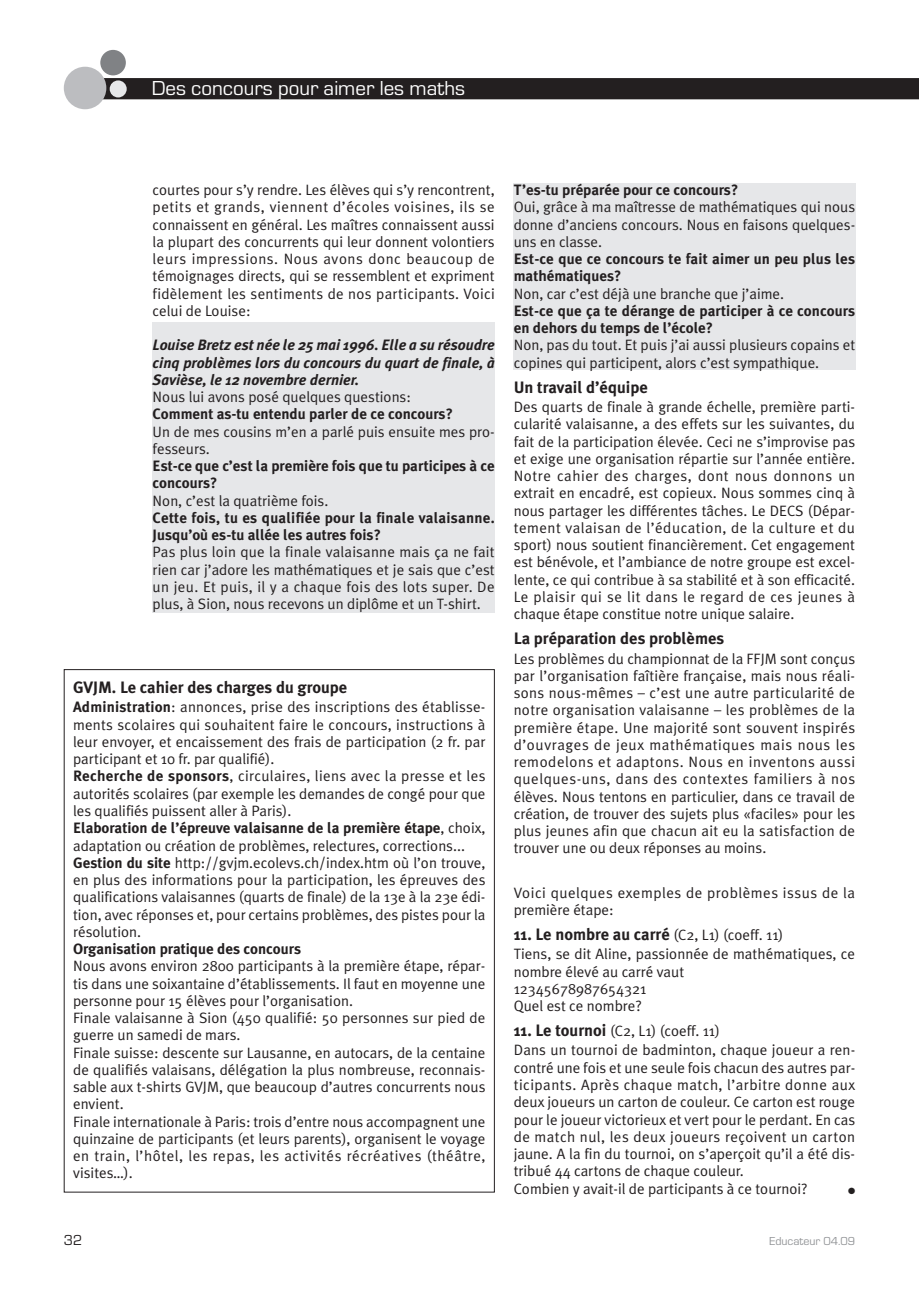
<style>
.page{position:relative;width:919px;height:1289px;background:#fff}
.page>*{position:absolute;margin:0;border:0;box-sizing:border-box;transform-origin:0 0}
.t1{font:21px "Eurostile";color:#fff}
.t2{font:700 16.5px "Meta Plus";color:#231f20}
.t3{font:15px/17.2px "Meta Plus Normal";color:#231f20}
.t4{font:700 15px/17.2px "Meta Plus";color:#231f20}
.t5{font:italic 700 15px/17.2px "Meta Plus";color:#231f20;text-align:justify}
.t6{font:15px/17.2px "Meta Plus Normal";letter-spacing:.035em;color:#231f20}
.t7{font:15px "Eurostile";color:#231f20}
.t8{font:12px "Eurostile";color:#939598}
.t9{font:9px "Zapf Dingbats";color:#231f20}
.s1{font-family:"Meta Plus";font-weight:700}
.s2{font-family:"Meta Plus Normal";font-weight:400}
.s3{font-family:"Meta Plus Normal";font-weight:400;font-size:15px}
.s4{font-family:"Meta Plus";font-weight:700;font-size:16.5px}
</style>
<div class="page">
<div style="left:153px;top:323px;width:341px;height:290px;background:#e6e7e9"></div>
<div style="left:513px;top:183px;width:342px;height:186px;background:#e6e7e9"></div>
<div style="left:68px;top:78px;width:850px;height:21px;background:#231f20"></div>
<div style="left:64px;top:67px;width:42px;height:42px;background:#bcbdc0;border-radius:50%"></div>
<div style="left:100px;top:50px;width:26px;height:25px;background:#808285;border-radius:50%"></div>
<div style="left:110px;top:80px;width:17px;height:17px;background:#e6e7e9;border-radius:50%"></div>
<h1 class="t1" style="left:152px;top:81px;width:315px">Des concours pour aimer les maths</h1>
<p class="t3" style="left:153px;top:182px;width:343px;text-align:justify">courtes pour s’y rendre. Les élèves qui s’y rencontrent, petits et grands, viennent d’écoles voisines, ils se connaissent en général. Les maîtres connaissent aussi la plupart des concurrents qui leur donnent volontiers leurs impressions. Nous avons donc beaucoup de témoignages directs, qui se ressemblent et expriment fidèlement les sentiments de nos participants. Voici celui de Louise:</p>
<p class="t5" style="left:153px;top:337px;width:343px">Louise Bretz est née le 25 mai 1996. Elle a su résoudre cinq problèmes lors du concours du quart de finale, à Savièse, le 12 novembre dernier.</p>
<p class="t3" style="left:153px;top:389px;width:260px">Nous lui avons posé quelques questions:</p>
<p class="t4" style="left:153px;top:406px;width:302px">Comment as-tu entendu parler de ce concours?</p>
<p class="t3" style="left:153px;top:424px;width:343px">Un de mes cousins m’en a parlé puis ensuite mes pro&shy;fesseurs.</p>
<p class="t4" style="left:153px;top:458px;width:343px">Est-ce que c’est la première fois que tu participes à ce concours?</p>
<p class="t3" style="left:153px;top:493px;width:177px">Non, c’est la quatrième fois.</p>
<p class="t4" style="left:153px;top:510px;width:343px">Cette fois, tu es qualifiée pour la finale valaisanne.<br>Jusqu’où es-tu allée les autres fois?</p>
<p class="t3" style="left:153px;top:544px;width:343px;text-align:justify">Pas plus loin que la finale valaisanne mais ça ne fait rien car j’adore les mathématiques et je sais que c’est un jeu. Et puis, il y a chaque fois des lots super. De plus, à Sion, nous recevons un diplôme et un T-shirt.</p>
<p class="t2" style="left:73px;top:681px;width:276px">GVJM. Le cahier des charges du groupe</p>
<p class="t3" style="left:73px;top:699px;width:414px"><span class="s1">Administration</span>: annonces, prise des inscriptions des établisse&shy;ments scolaires qui souhaitent faire le concours, instructions à leur envoyer, et encaissement des frais de participation (2 fr. par participant et 10 fr. par qualifié).<br><span class="s1">Recherche de sponsors</span>, circulaires, liens avec la presse et les autorités scolaires (par exemple les demandes de congé pour que les qualifiés puissent aller à Paris).</p>
<p class="t4" style="left:73px;top:820px;width:414px">Elaboration de l’épreuve valaisanne de la première étape<span class="s2">, choix,</span></p>
<p class="t3" style="left:73px;top:837px;width:414px">adaptation ou création de problèmes, relectures, corrections...<br><span class="s1">Gestion du site</span> http://gvjm.ecolevs.ch/index.htm où l’on trouve, en plus des informations pour la participation, les épreuves des qualifications valaisannes (quarts de finale) de la 13e à la 23e édi&shy;tion, avec réponses et, pour certains problèmes, des pistes pour la résolution.</p>
<p class="t4" style="left:73px;top:941px;width:229px">Organisation pratique des concours</p>
<p class="t3" style="left:73px;top:958px;width:414px">Nous avons environ 2800 participants à la première étape, répar&shy;tis dans une soixantaine d’établissements. Il faut en moyenne une personne pour 15 élèves pour l’organisation.<br>Finale valaisanne à Sion (450 qualifié: 50 personnes sur pied de guerre un samedi de mars.<br>Finale suisse: descente sur Lausanne, en autocars, de la centaine de qualifiés valaisans, délégation la plus nombreuse, reconnais&shy;sable aux t-shirts GVJM, que beaucoup d’autres concurrents nous envient.<br>Finale internationale à Paris: trois d’entre nous accompagnent une quinzaine de participants (et leurs parents), organisent le voyage en train, l’hôtel, les repas, les activités récréatives (théâtre, visites…).</p>
<p class="t4" style="left:513px;top:182px;width:226px">T’es-tu préparée pour ce concours?</p>
<p class="t3" style="left:513px;top:199px;width:343px;text-align:justify">Oui, grâce à ma maîtresse de mathématiques qui nous donne d’anciens concours. Nous en faisons quelques&shy;uns en classe.</p>
<p class="t4" style="left:513px;top:251px;width:343px">Est-ce que ce concours te fait aimer un peu plus les mathématiques?</p>
<p class="t3" style="left:513px;top:286px;width:272px">Non, car c’est déjà une branche que j’aime.</p>
<p class="t4" style="left:513px;top:303px;width:343px">Est-ce que ça te dérange de participer à ce concours en dehors du temps de l’école?</p>
<p class="t3" style="left:513px;top:337px;width:343px">Non, pas du tout. Et puis j’ai aussi plusieurs copains et copines qui participent, alors c’est sympathique.</p>
<p class="t2" style="left:513px;top:380px;width:136px">Un travail d’équipe</p>
<p class="t3" style="left:513px;top:399px;width:343px;text-align:justify">Des quarts de finale à grande échelle, première parti&shy;cularité valaisanne, a des effets sur les suivantes, du fait de la participation élevée. Ceci ne s’improvise pas et exige une organisation répartie sur l’année entière.<br>Notre cahier des charges, dont nous donnons un extrait en encadré, est copieux. Nous sommes cinq à nous partager les différentes tâches. Le DECS (Dépar&shy;tement valaisan de l’éducation, de la culture et du sport) nous soutient financièrement. Cet engagement est bénévole, et l’ambiance de notre groupe est excel&shy;lente, ce qui contribue à sa stabilité et à son efficacité.<br>Le plaisir qui se lit dans le regard de ces jeunes à chaque étape constitue notre unique salaire.</p>
<p class="t2" style="left:513px;top:632px;width:212px">La préparation des problèmes</p>
<p class="t3" style="left:513px;top:651px;width:343px;text-align:justify">Les problèmes du championnat de la FFJM sont conçus par l’organisation faîtière française, mais nous réali&shy;sons nous-mêmes – c’est une autre particularité de notre organisation valaisanne – les problèmes de la première étape. Une majorité sont souvent inspirés d’ouvrages de jeux mathématiques mais nous les remodelons et adaptons. Nous en inventons aussi quelques-uns, dans des contextes familiers à nos élèves. Nous tentons en particulier, dans ce travail de création, de trouver des sujets plus «faciles» pour les plus jeunes afin que chacun ait eu la satisfaction de trouver une ou deux réponses au moins.</p>
<p class="t6" style="left:513px;top:885px;width:343px">Voici quelques exemples de problèmes issus de la première étape:</p>
<p class="t2" style="left:513px;top:927px;width:271px">11. Le nombre au carré <span class="s3">(C2, L1) (coeff. 11)</span></p>
<p class="t3" style="left:513px;top:946px;width:343px">Tiens, se dit Aline, passionnée de mathématiques, ce nombre élevé au carré vaut<br>12345678987654321<br>Quel est ce nombre?</p>
<p class="t3" style="left:513px;top:1022px;width:343px;line-height:19.4px"><span class="s4">11. Le tournoi</span> (C2, L1) (coeff. 11)<br>Dans un tournoi de badminton, chaque joueur a ren-</p>
<p class="t3" style="left:513px;top:1060px;width:343px">contré une fois et une seule fois chacun des autres par&shy;ticipants. Après chaque match, l’arbitre donne aux deux joueurs un carton de couleur. Ce carton est rouge pour le joueur victorieux et vert pour le perdant. En cas de match nul, les deux joueurs reçoivent un carton jaune. A la fin du tournoi, on s’aperçoit qu’il a été dis&shy;tribué 44 cartons de chaque couleur.<br>Combien y avait-il de participants à ce tournoi?</p>
<p class="t9" style="left:848px;top:1185px;width:9px">●</p>
<p class="t7" style="left:64px;top:1234px;width:20px">32</p>
<p class="t8" style="left:769px;top:1236px;width:87px">Educateur 04.09</p>
</div>
